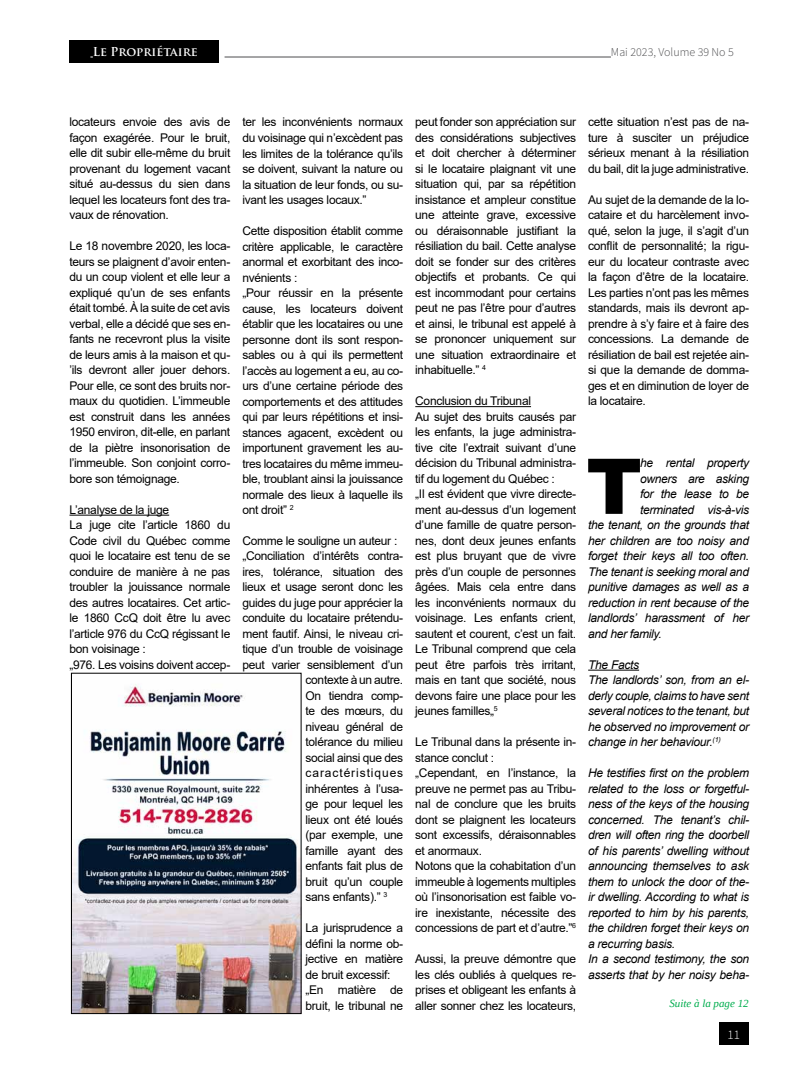
<style>
.page{position:relative;width:792px;height:1080px;background:#fff}
.page>*{position:absolute;margin:0;border:0;box-sizing:border-box;transform-origin:0 0}
.t1{font:900 77px "Arial";color:#000}
.t2{font:300 13px "Source Sans Pro";color:#fff}
.t3{font:12px/15.5px "Arial";letter-spacing:-.025em;color:#000;text-align:justify}
.t4{font:italic 12px/15.5px "Arial";letter-spacing:-.025em;color:#000}
.t5{font:300 12px "Source Sans Pro";color:#4d4d4f}
.t6{font:12px "Arial";letter-spacing:.075em;color:#000}
.t7{font:700 12px "Trajan Pro";color:#fff}
.t8{font:italic 11px "Liberation Serif";color:#00ad4e}
</style>
<div class="page">
<hr style="left:69px;top:515px;width:100px;height:1px;background:#000">
<hr style="left:415px;top:406px;width:116px;height:1px;background:#000">
<hr style="left:588px;top:670px;width:51px;height:1px;background:#000">
<img style="left:73px;top:684px;width:226px;height:328px">
<div style="left:71px;top:673px;width:230px;height:341px;border:1px solid #000"></div>
<hr style="left:225px;top:57px;width:386px;height:1px;background:#4d4d4f">
<div style="left:719px;top:1023px;width:30px;height:22px;background:#000"></div>
<div style="left:69px;top:40px;width:150px;height:23px;background:#000"></div>
<p class="t7" style="left:93px;top:44px;width:107px">Le Propriétaire</p>
<p class="t5" style="left:611px;top:44px;width:124px">Mai 2023, Volume 39 No 5</p>
<p class="t3" style="left:69px;top:114px;width:162px">locateurs envoie des avis de façon exagérée. Pour le bruit, elle dit subir elle-même du bruit provenant du logement vacant situé au-dessus du sien dans lequel les locateurs font des tra&shy;vaux de rénovation.</p>
<p class="t3" style="left:69px;top:238px;width:162px">Le 18 novembre 2020, les loca&shy;teurs se plaignent d’avoir enten&shy;du un coup violent et elle leur a expliqué qu’un de ses enfants était tombé. À la suite de cet avis verbal, elle a décidé que ses en&shy;fants ne recevront plus la visite de leurs amis à la maison et qu-’ils devront aller jouer dehors.<br>Pour elle, ce sont des bruits nor&shy;maux du quotidien. L’immeuble est construit dans les années 1950 environ, dit-elle, en parlant de la piètre insonorisation de l’immeuble. Son conjoint corro&shy;bore son témoignage.</p>
<p class="t3" style="left:69px;top:502px;width:162px;text-align:left">L’analyse de la juge<br>La juge cite l’article 1860 du<br>Code civil du Québec comme quoi le locataire est tenu de se conduire de manière à ne pas troubler la jouissance normale des autres locataires. Cet artic&shy;le 1860 CcQ doit être lu avec l’article 976 du CcQ régissant le bon voisinage :<br>„976. Les voisins doivent accep-</p>
<p class="t3" style="left:242px;top:114px;width:162px">ter les inconvénients normaux du voisinage qui n’excèdent pas les limites de la tolérance qu’ils se doivent, suivant la nature ou la situation de leur fonds, ou su&shy;ivant les usages locaux.”</p>
<p class="t3" style="left:242px;top:223px;width:162px;text-align:left">Cette disposition établit comme critère applicable, le caractère anormal et exorbitant des inco&shy;nvénients :<br>„Pour réussir en la présente cause, les locateurs doivent établir que les locataires ou une personne dont ils sont respon&shy;sables ou à qui ils permettent l’accès au logement a eu, au co&shy;urs d’une certaine période des comportements et des attitudes qui par leurs répétitions et insi&shy;stances agacent, excèdent ou importunent gravement les au&shy;tres locataires du même immeu&shy;ble, troublant ainsi la jouissance normale des lieux à laquelle ils ont droit” <sup>2</sup></p>
<p class="t3" style="left:242px;top:533px;width:157px">Comme le souligne un auteur :</p>
<p class="t3" style="left:242px;top:548px;width:162px">„Conciliation d’intérêts contra-</p>
<p class="t3" style="left:242px;top:564px;width:162px">ires, tolérance, situation des</p>
<p class="t3" style="left:242px;top:579px;width:162px">lieux et usage seront donc les</p>
<p class="t3" style="left:242px;top:595px;width:162px">guides du juge pour apprécier la</p>
<p class="t3" style="left:242px;top:610px;width:162px">conduite du locataire prétendu-</p>
<p class="t3" style="left:242px;top:626px;width:162px">ment fautif. Ainsi, le niveau cri-</p>
<p class="t3" style="left:242px;top:641px;width:162px">tique d’un trouble de voisinage</p>
<p class="t3" style="left:242px;top:657px;width:162px">peut varier sensiblement d’un</p>
<p class="t3" style="left:306px;top:672px;width:99px">contexte à un autre.</p>
<p class="t3" style="left:306px;top:688px;width:99px">On tiendra comp-</p>
<p class="t3" style="left:306px;top:703px;width:99px">te des mœurs, du</p>
<p class="t3" style="left:306px;top:719px;width:99px">niveau général de</p>
<p class="t3" style="left:306px;top:734px;width:99px">tolérance du milieu</p>
<p class="t3" style="left:306px;top:750px;width:99px">social ainsi que des</p>
<p class="t6" style="left:306px;top:765px;width:99px">caractéristiques</p>
<p class="t3" style="left:306px;top:781px;width:99px">inhérentes à l’usa-</p>
<p class="t3" style="left:306px;top:796px;width:99px">ge pour lequel les</p>
<p class="t3" style="left:306px;top:812px;width:99px">lieux ont été loués</p>
<p class="t3" style="left:306px;top:827px;width:99px">(par exemple, une</p>
<p class="t3" style="left:306px;top:843px;width:99px">famille ayant des</p>
<p class="t3" style="left:306px;top:858px;width:99px">enfants fait plus de</p>
<p class="t3" style="left:306px;top:874px;width:99px">bruit qu’un couple</p>
<p class="t3" style="left:306px;top:889px;width:83px">sans enfants).” <sup>3</sup></p>
<p class="t3" style="left:306px;top:920px;width:99px;text-align:left">La jurisprudence a défini la norme ob&shy;jective en matière de bruit excessif: „En matière de bruit, le tribunal ne</p>
<p class="t3" style="left:415px;top:114px;width:162px">peut fonder son appréciation sur des considérations subjectives et doit chercher à déterminer si le locataire plaignant vit une situation qui, par sa répétition insistance et ampleur constitue une atteinte grave, excessive ou déraisonnable justifiant la résiliation du bail. Cette analyse doit se fonder sur des critères objectifs et probants. Ce qui est incommodant pour certains peut ne pas l’être pour d’autres et ainsi, le tribunal est appelé à se prononcer uniquement sur une situation extraordinaire et inhabituelle.” <sup>4</sup></p>
<p class="t3" style="left:415px;top:393px;width:162px;text-align:left">Conclusion du Tribunal<br>Au sujet des bruits causés par les enfants, la juge administra&shy;tive cite l’extrait suivant d’une décision du Tribunal administra&shy;tif du logement du Québec :<br>„Il est évident que vivre directe&shy;ment au-dessus d’un logement d’une famille de quatre person&shy;nes, dont deux jeunes enfants est plus bruyant que de vivre près d’un couple de personnes âgées. Mais cela entre dans les inconvénients normaux du voisinage. Les enfants crient, sautent et courent, c’est un fait.<br>Le Tribunal comprend que cela peut être parfois très irritant, mais en tant que société, nous devons faire une place pour les jeunes familles„<sup>5</sup></p>
<p class="t3" style="left:415px;top:734px;width:162px;text-align:left">Le Tribunal dans la présente in&shy;stance conclut :<br>„Cependant, en l’instance, la preuve ne permet pas au Tribu&shy;nal de conclure que les bruits dont se plaignent les locateurs sont excessifs, déraisonnables et anormaux.<br>Notons que la cohabitation d’un immeuble à logements multiples où l’insonorisation est faible vo&shy;ire inexistante, nécessite des concessions de part et d’autre.”<sup>6</sup></p>
<p class="t3" style="left:415px;top:951px;width:162px">Aussi, la preuve démontre que les clés oubliés à quelques re&shy;prises et obligeant les enfants à aller sonner chez les locateurs,</p>
<p class="t3" style="left:588px;top:114px;width:162px">cette situation n’est pas de na&shy;ture à susciter un préjudice sérieux menant à la résiliation du bail, dit la juge administrative.</p>
<p class="t3" style="left:588px;top:192px;width:162px">Au sujet de la demande de la lo&shy;cataire et du harcèlement invo&shy;qué, selon la juge, il s’agit d’un conflit de personnalité; la rigu&shy;eur du locateur contraste avec la façon d’être de la locataire.<br>Les parties n’ont pas les mêmes standards, mais ils devront ap&shy;prendre à s’y faire et à faire des concessions. La demande de résiliation de bail est rejetée ain&shy;si que la demande de domma&shy;ges et en diminution de loyer de la locataire.</p>
<h1 class="t1" style="left:586px;top:430px;width:57px">T</h1>
<p class="t4" style="left:640px;top:456px;width:111px">he rental property</p>
<p class="t4" style="left:640px;top:471px;width:110px">owners are asking</p>
<p class="t4" style="left:640px;top:487px;width:110px">for the lease to be</p>
<p class="t4" style="left:640px;top:502px;width:110px">terminated vis-à-vis</p>
<p class="t4" style="left:588px;top:518px;width:162px">the tenant, on the grounds that</p>
<p class="t4" style="left:588px;top:533px;width:162px">her children are too noisy and</p>
<p class="t4" style="left:588px;top:549px;width:162px">forget their keys all too often.</p>
<p class="t4" style="left:588px;top:564px;width:162px">The tenant is seeking moral and</p>
<p class="t4" style="left:588px;top:580px;width:162px">punitive damages as well as a</p>
<p class="t4" style="left:588px;top:595px;width:162px">reduction in rent because of the</p>
<p class="t4" style="left:588px;top:611px;width:162px">landlords’ harassment of her</p>
<p class="t4" style="left:588px;top:626px;width:75px">and her family.</p>
<p class="t4" style="left:588px;top:657px;width:162px">The Facts<br>The landlords’ son, from an el&shy;derly couple, claims to have sent several notices to the tenant, but he observed no improvement or change in her behaviour.<sup>(1)</sup></p>
<p class="t4" style="left:588px;top:766px;width:162px">He testifies first on the problem related to the loss or forgetful&shy;ness of the keys of the housing concerned. The tenant’s chil&shy;dren will often ring the doorbell of his parents’ dwelling without announcing themselves to ask them to unlock the door of the&shy;ir dwelling. According to what is reported to him by his parents, the children forget their keys on a recurring basis.<br>In a second testimony, the son asserts that by her noisy beha-</p>
<p class="t8" style="left:669px;top:996px;width:81px">Suite à la page 12</p>
<p class="t2" style="left:728px;top:1027px;width:14px">11</p>
</div>
